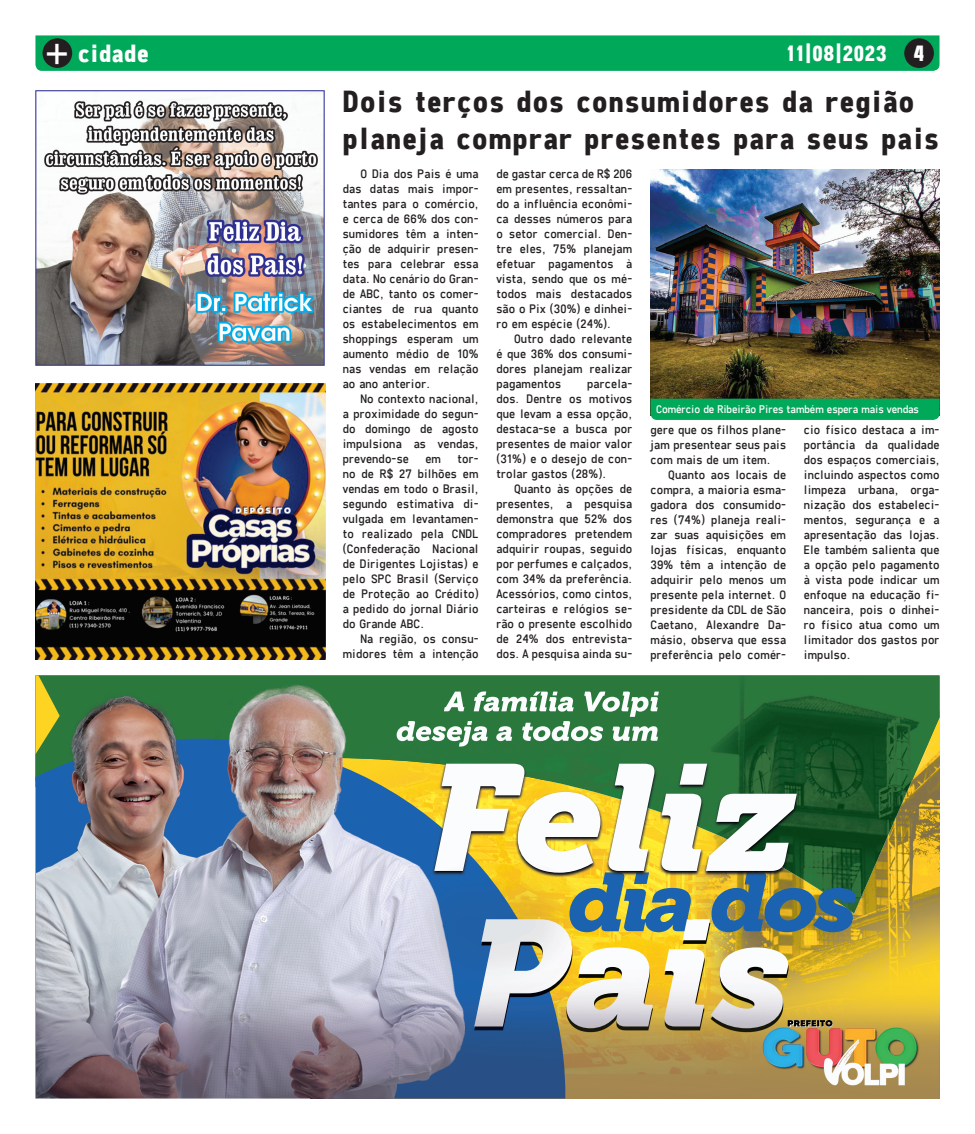
<style>
.page{position:relative;width:975px;height:1134px;background:#fff}
.page>*{position:absolute;margin:0;border:0;box-sizing:border-box;transform-origin:0 0}
.t1{font:41.75px "N Haas Grotesk TX Pro 55 Rg";color:#fff}
.t2{font:700 31px "Freeroad";letter-spacing:.02em;color:#231f20}
.t3{font:700 25.25px "Freeroad";color:#fff}
.t4{font:700 22.5px "Freeroad";color:#fff}
.t5{font:12.5px/15px "Freeroad";letter-spacing:.01em;color:#231f20;text-align:justify}
.t6{font:11.25px "Freeroad";letter-spacing:-.01em;color:#fff}
.t7{font:9.88px "N Haas Grotesk TX Pro 55 Rg";color:#231f20}
</style>
<div class="page">
<div style="left:35px;top:35px;width:904px;height:36px;background:#00a85a"></div>
<div style="left:904px;top:38px;width:29px;height:30px;background:#231f20;border-radius:50%"></div>
<div style="left:43px;top:38px;width:29px;height:30px;background:#231f20;border-radius:50%"></div>
<img style="left:650px;top:170px;width:289px;height:229px">
<div style="left:650px;top:399px;width:289px;height:21px;background:#00a85a"></div>
<img style="left:35px;top:90px;width:290px;height:276px">
<img style="left:35px;top:384px;width:290px;height:275px">
<img style="left:565px;top:914px;width:374px;height:184px">
<img style="left:60px;top:675px;width:879px;height:239px">
<img style="left:35px;top:739px;width:530px;height:359px">
<img style="left:35px;top:675px;width:25px;height:79px">
<p class="t7" style="left:51px;top:38px;width:7px">+</p>
<p class="t7" style="left:912px;top:38px;width:7px">+</p>
<p class="t1" style="left:45px;top:27px;width:27px">+</p>
<p class="t4" style="left:913px;top:40px;width:13px">4</p>
<p class="t3" style="left:78px;top:38px;width:73px">cidade</p>
<p class="t4" style="left:785px;top:40px;width:103px">11|08|2023</p>
<p class="t2" style="left:342px;top:83px;width:573px">Dois terços dos consumidores da região</p>
<p class="t2" style="left:342px;top:120px;width:598px">planeja comprar presentes para seus pais</p>
<p class="t5" style="left:343px;top:166px;width:137px;text-indent:18px">O Dia dos Pais é uma das datas mais impor&shy;tantes para o comércio, e cerca de 66% dos con&shy;sumidores têm a inten&shy;ção de adquirir presen&shy;tes para celebrar essa data. No cenário do Gran&shy;de ABC, tanto os comer&shy;ciantes de rua quanto os estabelecimentos em shoppings esperam um aumento médio de 10% nas vendas em relação ao ano anterior.</p>
<p class="t5" style="left:343px;top:391px;width:137px;text-indent:18px">No contexto nacional, a proximidade do segun&shy;do domingo de agosto impulsiona as vendas, prevendo-se</p>
<p class="t5" style="left:496px;top:166px;width:137px">de gastar cerca de R$ 206 em presentes, ressaltan&shy;do a influência econômi&shy;ca desses números para o setor comercial. Den&shy;tre eles, 75% planejam efetuar pagamentos à vista, sendo que os mé&shy;todos mais destacados são o Pix (30%) e dinhei&shy;ro em espécie (24%).</p>
<p class="t5" style="left:496px;top:331px;width:137px;text-indent:18px">Outro dado relevante é que 36% dos consumi&shy;dores planejam realizar pagamentos</p>
<p class="t5" style="left:496px;top:376px;width:137px;text-indent:91px">parcela&shy;dos. Dentre os motivos que levam a essa opção, destaca-se a busca por presentes de maior valor (31%) e o desejo de con&shy;trolar gastos (28%).</p>
<p class="t5" style="left:496px;top:481px;width:137px;text-indent:18px">Quanto às opções de presentes, a pesquisa demonstra que 52% dos compradores pretendem adquirir roupas, seguido por perfumes e calçados, com 34% da preferência.<br>Acessórios, como cintos, carteiras e relógios se&shy;rão o presente escolhido de 24% dos entrevista&shy;dos. A pesquisa ainda su-</p>
<p class="t6" style="left:656px;top:403px;width:264px">Comércio de Ribeirão Pires também espera mais vendas</p>
<p class="t5" style="left:650px;top:422px;width:137px">gere que os filhos plane&shy;jam presentear seus pais com mais de um item.</p>
<p class="t5" style="left:650px;top:467px;width:137px;text-indent:18px">Quanto aos locais de compra, a maioria esma&shy;gadora dos consumido&shy;res (74%) planeja reali&shy;zar suas aquisições em lojas físicas, enquanto 39% têm a intenção de adquirir pelo menos um presente pela internet. O presidente da CDL de São Caetano, Alexandre Da&shy;másio, observa que essa preferência pelo comér-</p>
<p class="t5" style="left:803px;top:422px;width:137px">cio físico destaca a im&shy;portância da qualidade dos espaços comerciais, incluindo aspectos como limpeza urbana, orga&shy;nização dos estabeleci&shy;mentos, segurança e a apresentação das lojas.<br>Ele também salienta que a opção pelo pagamento à vista pode indicar um enfoque na educação fi&shy;nanceira, pois o dinhei&shy;ro físico atua como um limitador dos gastos por impulso.</p>
<p class="t5" style="left:343px;top:451px;width:137px;text-indent:115px">tor&shy;no de R$ 27 bilhões em vendas em todo o Brasil, segundo estimativa di&shy;vulgada em levantamen&shy;to realizado pela CNDL (Confederação Nacional de Dirigentes Lojistas) e pelo SPC Brasil (Serviço de Proteção ao Crédito) a pedido do jornal Diário do Grande ABC.</p>
<p class="t5" style="left:343px;top:631px;width:137px;text-align:right">Na região, os consu&shy;midores têm a intenção</p>
<p class="t5" style="left:425px;top:451px;width:17px">em</p>
</div>
